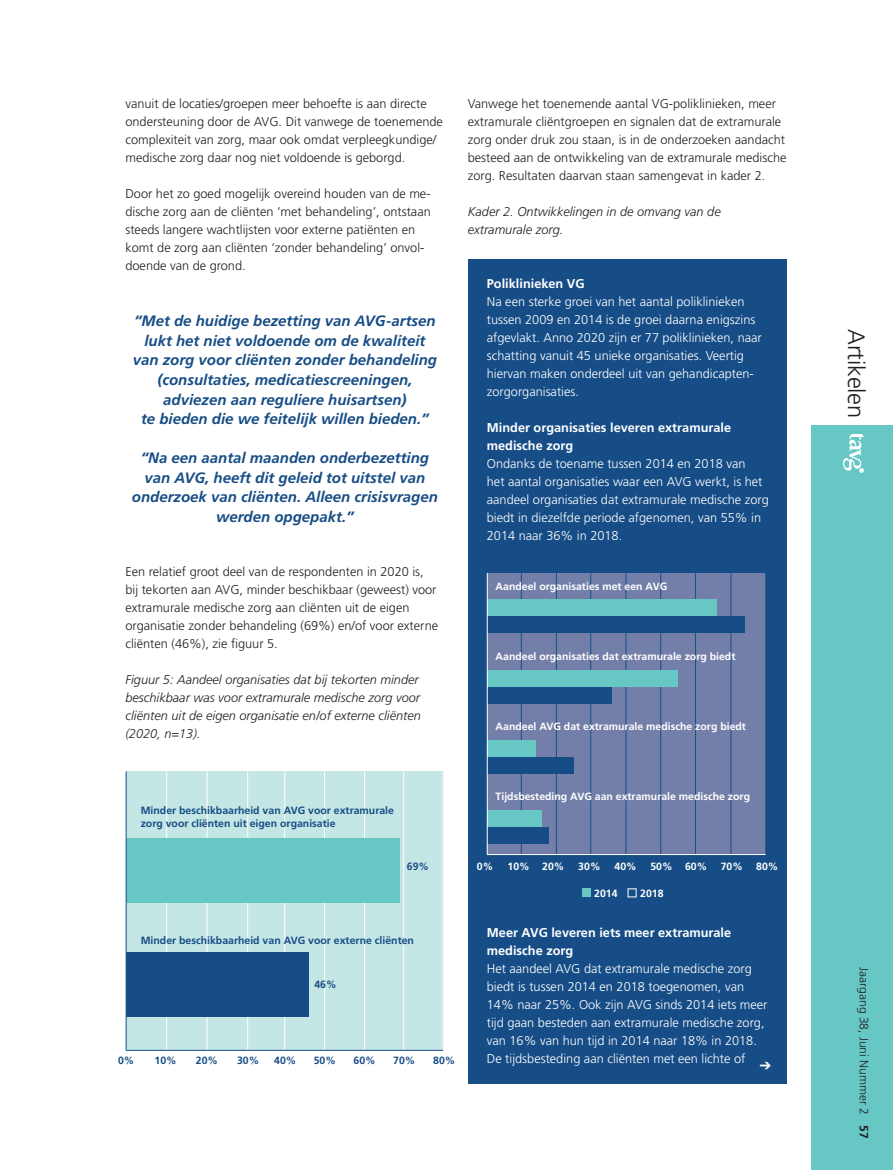
<style>
.page{position:relative;width:893px;height:1170px;background:#fff}
.page>*{position:absolute;margin:0;border:0;box-sizing:border-box;transform-origin:0 0}
.t1{font:300 23.7px "Frutiger LT Std";letter-spacing:-.01em;color:#231f20}
.tussenkop{font:italic 700 15px/19.5px "Frutiger LT Std";color:#174d86;text-align:center}
.tussenkop-2{font:300 12.75px/18px "Frutiger LT Std";color:#231f20}
.tussenkop-3{font:300 12.75px/18px "Frutiger LT Std";color:#fff}
.tussenkop-4{font:italic 300 12.75px/18px "Frutiger LT Std";color:#231f20}
.tussenkop_kopie{font:700 12.75px/18px "Frutiger LT Std";color:#fff}
.t2{font:300 12px "Frutiger LT Std";color:#231f20}
.t3{font:700 10.5px "Frutiger";color:#fff}
.t4{font:700 10.5px/12.6px "Frutiger";color:#174d86}
.s1{font-weight:700}
</style>
<div class="page">
<div style="left:811px;top:425px;width:82px;height:744px;background:#66c7c5"></div>
<svg style="left:843px;top:434px;width:21px;height:39px"></svg>
<div style="left:468px;top:259px;width:319px;height:824px;background:#174d86"></div>
<div style="left:126px;top:771px;width:317px;height:278px;background:#c4e6e5"></div>
<hr style="left:166px;top:771px;width:1px;height:279px;background:#fff">
<hr style="left:207px;top:771px;width:1px;height:279px;background:#fff">
<hr style="left:247px;top:771px;width:1px;height:279px;background:#fff">
<hr style="left:284px;top:771px;width:1px;height:279px;background:#fff">
<hr style="left:324px;top:771px;width:1px;height:279px;background:#fff">
<hr style="left:364px;top:771px;width:1px;height:279px;background:#fff">
<hr style="left:403px;top:771px;width:1px;height:279px;background:#fff">
<div style="left:126px;top:837px;width:274px;height:65px;background:#66c7c5"></div>
<div style="left:126px;top:952px;width:183px;height:65px;background:#174d86"></div>
<hr style="left:126px;top:771px;width:1px;height:279px;background:#174d86">
<hr style="left:126px;top:1049px;width:317px;height:1px;background:#174d86">
<div style="left:487px;top:573px;width:279px;height:281px;background:#747fa9"></div>
<hr style="left:521px;top:573px;width:1px;height:281px;background:#174d86">
<hr style="left:556px;top:573px;width:1px;height:281px;background:#174d86">
<hr style="left:590px;top:573px;width:1px;height:281px;background:#174d86">
<hr style="left:626px;top:573px;width:1px;height:281px;background:#174d86">
<hr style="left:660px;top:573px;width:1px;height:281px;background:#174d86">
<hr style="left:695px;top:573px;width:1px;height:281px;background:#174d86">
<hr style="left:731px;top:573px;width:1px;height:281px;background:#174d86">
<hr style="left:765px;top:573px;width:1px;height:281px;background:#174d86">
<div style="left:487px;top:599px;width:230px;height:17px;background:#66c7c5"></div>
<div style="left:487px;top:616px;width:258px;height:17px;background:#174d86"></div>
<div style="left:487px;top:669px;width:191px;height:17px;background:#66c7c5"></div>
<div style="left:487px;top:686px;width:125px;height:17px;background:#174d86"></div>
<div style="left:487px;top:740px;width:49px;height:17px;background:#66c7c5"></div>
<div style="left:487px;top:757px;width:87px;height:17px;background:#174d86"></div>
<div style="left:487px;top:810px;width:55px;height:17px;background:#66c7c5"></div>
<div style="left:487px;top:827px;width:62px;height:17px;background:#174d86"></div>
<div style="left:582px;top:888px;width:8px;height:8px;background:#66c7c5"></div>
<hr style="left:487px;top:573px;width:1px;height:281px;background:#fff">
<hr style="left:487px;top:854px;width:279px;height:1px;background:#fff">
<p class="tussenkop-2" style="left:125px;top:95px;width:319px">vanuit de locaties/groepen meer behoefte is aan directe ondersteuning door de AVG. Dit vanwege de toenemende complexiteit van zorg, maar ook omdat verpleegkundige/ medische zorg daar nog niet voldoende is geborgd.</p>
<p class="tussenkop-2" style="left:125px;top:185px;width:307px">Door het zo goed mogelijk overeind houden van de me&shy;dische zorg aan de cliënten ‘met behandeling’, ontstaan steeds langere wachtlijsten voor externe patiënten en komt de zorg aan cliënten ‘zonder behandeling’ onvol&shy;doende van de grond.</p>
<p class="tussenkop" style="left:133px;top:311px;width:306px">“Met de huidige bezetting van AVG-artsen lukt het niet voldoende om de kwaliteit van zorg voor cliënten zonder behandeling (consultaties, medicatiescreeningen, adviezen aan reguliere huisartsen)<br>te bieden die we feitelijk willen bieden.”</p>
<p class="tussenkop" style="left:132px;top:448px;width:307px">“Na een aantal maanden onderbezetting van AVG, heeft dit geleid tot uitstel van onderzoek van cliënten. Alleen crisisvragen werden opgepakt.”</p>
<p class="tussenkop-2" style="left:125px;top:563px;width:314px">Een relatief groot deel van de respondenten in 2020 is, bij tekorten aan AVG, minder beschikbaar (geweest) voor extramurale medische zorg aan cliënten uit de eigen organisatie zonder behandeling (69%) en/of voor externe cliënten (46%), zie figuur 5.</p>
<p class="tussenkop-4" style="left:125px;top:671px;width:297px">Figuur 5: Aandeel organisaties dat bij tekorten minder beschikbaar was voor extramurale medische zorg voor cliënten uit de eigen organisatie en/of externe cliënten (2020, n=13).</p>
<p class="tussenkop-2" style="left:468px;top:95px;width:320px">Vanwege het toenemende aantal VG-poliklinieken, meer extramurale cliëntgroepen en signalen dat de extramurale zorg onder druk zou staan, is in de onderzoeken aandacht besteed aan de ontwikkeling van de extramurale medische zorg. Resultaten daarvan staan samengevat in kader 2.</p>
<p class="tussenkop-4" style="left:468px;top:203px;width:254px">Kader 2. Ontwikkelingen in de omvang van de extramurale zorg.</p>
<p class="tussenkop_kopie" style="left:487px;top:275px;width:99px">Poliklinieken VG</p>
<p class="tussenkop-3" style="left:487px;top:293px;width:276px">Na een sterke groei van het aantal poliklinieken tussen 2009 en 2014 is de groei daarna enigszins afgevlakt. Anno 2020 zijn er 77 poliklinieken, naar schatting vanuit 45 unieke organisaties. Veertig hiervan maken onderdeel uit van gehandicapten&shy;zorgorganisaties.</p>
<p class="tussenkop_kopie" style="left:487px;top:419px;width:246px">Minder organisaties leveren extramurale medische zorg</p>
<p class="tussenkop-3" style="left:487px;top:455px;width:283px">Ondanks de toename tussen 2014 en 2018 van<br>het aantal organisaties waar een AVG werkt, is het aandeel organisaties dat extramurale medische zorg biedt in diezelfde periode afgenomen, van 55% in 2014 naar 36% in 2018.</p>
<p class="t3" style="left:496px;top:580px;width:173px">Aandeel organisaties met een AVG</p>
<p class="t3" style="left:496px;top:649px;width:241px">Aandeel organisaties dat extramurale zorg biedt</p>
<p class="t3" style="left:496px;top:720px;width:252px">Aandeel AVG dat extramurale medische zorg biedt</p>
<p class="t4" style="left:141px;top:804px;width:255px">Minder beschikbaarheid van AVG voor extramurale zorg voor cliënten uit eigen organisatie</p>
<p class="t4" style="left:407px;top:860px;width:24px">69%</p>
<p class="t4" style="left:141px;top:933px;width:275px">Minder beschikbaarheid van AVG voor externe cliënten</p>
<p class="t4" style="left:314px;top:978px;width:24px">46%</p>
<p class="t4" style="left:118px;top:1054px;width:18px">0%</p>
<p class="t4" style="left:155px;top:1054px;width:24px">10%</p>
<p class="t4" style="left:196px;top:1054px;width:24px">20%</p>
<p class="t4" style="left:237px;top:1054px;width:24px">30%</p>
<p class="t4" style="left:274px;top:1054px;width:24px">40%</p>
<p class="t4" style="left:314px;top:1054px;width:24px">50%</p>
<p class="t4" style="left:354px;top:1054px;width:24px">60%</p>
<p class="t4" style="left:393px;top:1054px;width:24px">70%</p>
<p class="t4" style="left:433px;top:1054px;width:24px">80%</p>
<p class="t3" style="left:496px;top:790px;width:256px">Tijdsbesteding AVG aan extramurale medische zorg</p>
<p class="t3" style="left:477px;top:859px;width:18px">0%</p>
<p class="t3" style="left:508px;top:859px;width:58px">10% 20%</p>
<p class="t3" style="left:578px;top:859px;width:24px">30%</p>
<p class="t3" style="left:615px;top:859px;width:24px">40%</p>
<p class="t3" style="left:650px;top:859px;width:58px">50% 60%</p>
<p class="t3" style="left:721px;top:859px;width:24px">70%</p>
<p class="t3" style="left:756px;top:859px;width:24px">80%</p>
<p class="t3" style="left:640px;top:887px;width:25px">2018</p>
<p class="t3" style="left:594px;top:887px;width:25px">2014</p>
<p class="tussenkop_kopie" style="left:487px;top:923px;width:246px">Meer AVG leveren iets meer extramurale medische zorg</p>
<p class="tussenkop-3" style="left:487px;top:959px;width:282px">Het aandeel AVG dat extramurale medische zorg biedt is tussen 2014 en 2018 toegenomen, van 14% naar 25%. Ook zijn AVG sinds 2014 iets meer tijd gaan besteden aan extramurale medische zorg, van 16% van hun tijd in 2014 naar 18% in 2018.<br>De tijdsbesteding aan cliënten met een lichte of</p>
<p class="t1" style="left:870px;top:329px;width:91px;rotate:90deg">Artikelen</p>
<p class="t2" style="left:871px;top:967px;width:172px;rotate:90deg">Jaargang 38, Juni Nummer 2 <span class="s1">57</span></p>
</div>
